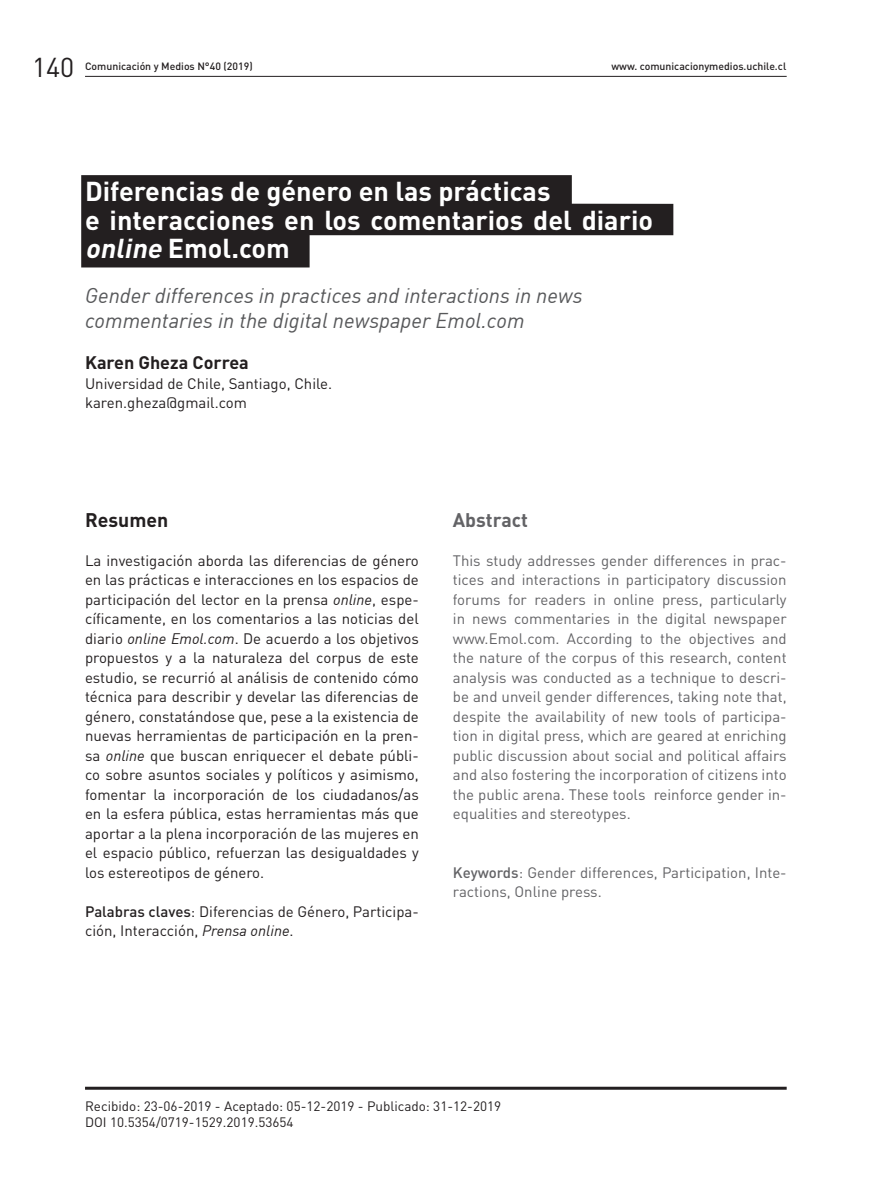
<style>
.page{position:relative;width:893px;height:1191px;background:#fff}
.page>*{position:absolute;margin:0;border:0;box-sizing:border-box;transform-origin:0 0}
.caja_textos{font:700 27px/28.5px "DIN Pro";color:#fff}
.t1{font:27px "DIN Pro";color:#231f20}
.t2{font:italic 21px/25.2px "DIN";color:#57585a}
.titulos{font:700 19.5px "DIN Pro";color:#636366}
.titulos-2{font:700 19.5px "DIN Pro";color:#231f20}
.t3{font:700 18px "DIN Pro";color:#231f20}
.caja_textos-2{font:15px/19.5px "DIN Pro";color:#231f20;text-align:justify}
.caja_textos-3{font:15px/19.5px "DIN Pro";color:#636366;text-align:justify}
.caja_textos-4{font:13.5px "DIN Pro";color:#231f20}
.t4{font:500 10.5px "DIN Pro";color:#231f20}
.s1{font-style:italic}
.s2{font-family:"DIN";font-style:italic}
.s3{font-weight:500}
</style>
<div class="page">
<hr style="left:85px;top:76px;width:702px;height:1px;background:#231f20">
<svg style="left:81px;top:175px;width:592px;height:92px;fill:#231f20"></svg>
<hr style="left:85px;top:1086px;width:702px;height:3px;background:#231f20">
<h1 class="t1" style="left:32px;top:48px;width:44px">140</h1>
<p class="t4" style="left:85px;top:59px;width:169px">Comunicación y Medios N°40 (2019)</p>
<p class="t4" style="left:611px;top:59px;width:176px">www. comunicacionymedios.uchile.cl</p>
<p class="caja_textos" style="left:85px;top:176px;width:467px">Diferencias de género en las prácticas</p>
<p class="caja_textos" style="left:85px;top:205px;width:570px">e interacciones en los comentarios del diario <span class="s1">online</span> Emol.com</p>
<p class="t2" style="left:85px;top:282px;width:499px">Gender differences in practices and interactions in news commentaries in the digital newspaper Emol.com</p>
<p class="t3" style="left:85px;top:351px;width:165px">Karen Gheza Correa</p>
<p class="caja_textos-2" style="left:85px;top:373px;width:249px">Universidad de Chile, Santiago, Chile.</p>
<p class="caja_textos-2" style="left:85px;top:393px;width:163px">karen.gheza@gmail.com</p>
<p class="titulos-2" style="left:85px;top:506px;width:85px">Resumen</p>
<p class="caja_textos-2" style="left:85px;top:550px;width:335px">La investigación aborda las diferencias de género en las prácticas e interacciones en los espacios de participación del lector en la prensa <span class="s2">online</span>, espe&shy;cíficamente, en los comentarios a las noticias del diario <span class="s2">online Emol.com</span>. De acuerdo a los objetivos propuestos y a la naturaleza del corpus de este estudio, se recurrió al análisis de contenido cómo técnica para describir y develar las diferencias de género, constatándose que, pese a la existencia de nuevas herramientas de participación en la pren&shy;sa <span class="s2">online</span> que buscan enriquecer el debate públi&shy;co sobre asuntos sociales y políticos y asimismo, fomentar la incorporación de los ciudadanos/as en la esfera pública, estas herramientas más que aportar a la plena incorporación de las mujeres en el espacio público, refuerzan las desigualdades y los estereotipos de género.</p>
<p class="caja_textos-2" style="left:85px;top:901px;width:335px"><span class="s3">Palabras claves</span>: Diferencias de Género, Participa&shy;ción, Interacción, <span class="s2">Prensa online</span>.</p>
<p class="titulos" style="left:453px;top:506px;width:77px">Abstract</p>
<p class="caja_textos-3" style="left:453px;top:550px;width:335px">This study addresses gender differences in prac&shy;tices and interactions in participatory discussion forums for readers in online press, particularly in news commentaries in the digital newspaper www.Emol.com. According to the objectives and the nature of the corpus of this research, content analysis was conducted as a technique to descri&shy;be and unveil gender differences, taking note that, despite the availability of new tools of participa&shy;tion in digital press, which are geared at enriching public discussion about social and political affairs and also fostering the incorporation of citizens into the public arena. These tools reinforce gender in&shy;equalities and stereotypes.</p>
<p class="caja_textos-3" style="left:453px;top:862px;width:335px"><span class="s3">Keywords</span>: Gender differences, Participation, Inte&shy;ractions, Online press.</p>
<p class="caja_textos-4" style="left:85px;top:1096px;width:418px">Recibido: 23-06-2019 - Aceptado: 05-12-2019 - Publicado: 31-12-2019</p>
<p class="caja_textos-4" style="left:85px;top:1113px;width:210px">DOI 10.5354/0719-1529.2019.53654</p>
</div>
